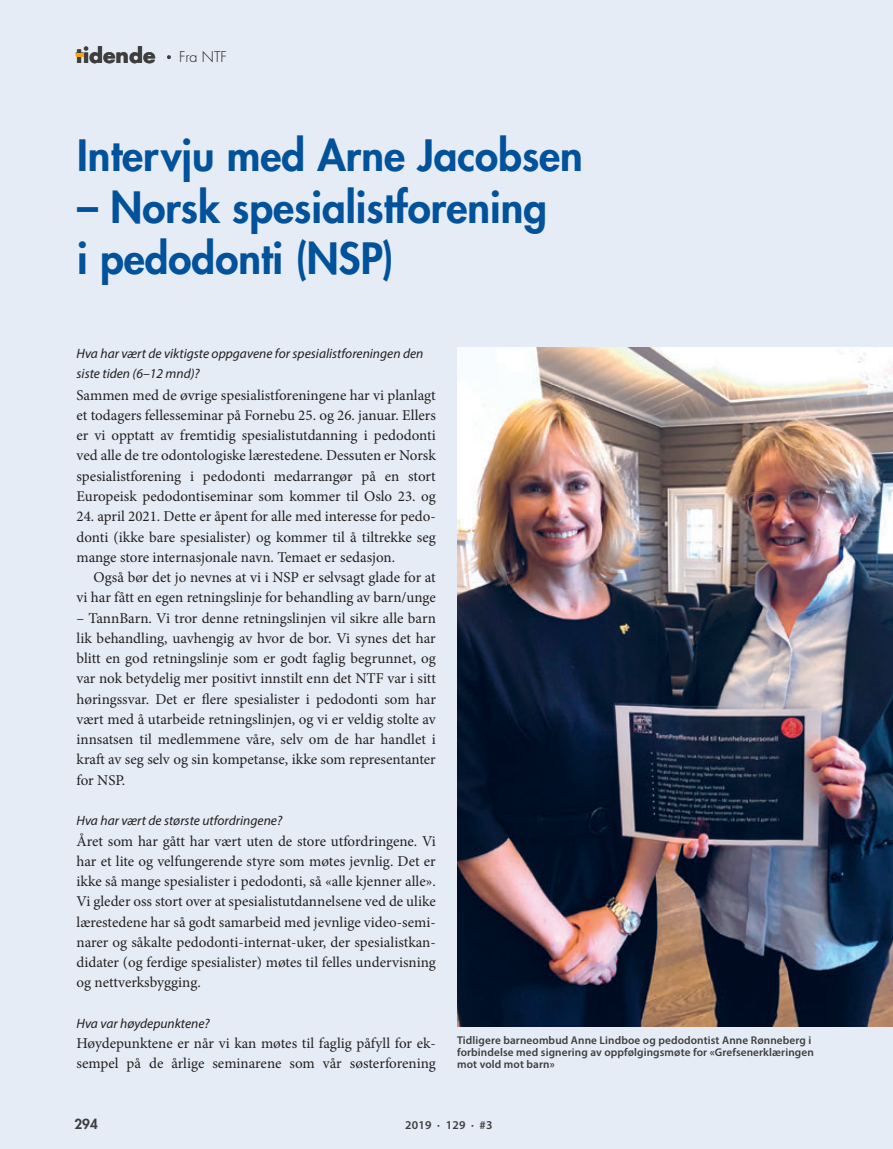
<style>
.page{position:relative;width:893px;height:1149px;background:#fff}
.page>*{position:absolute;margin:0;border:0;box-sizing:border-box;transform-origin:0 0}
.t1{font:800 42px/51.8px "Futura Std";color:#01529b}
.t2{font:700 20.4px "Futura Std";color:#3e3e3f}
.t3{font:15px/20.2px "Minion Pro";color:#231f20;text-align:justify}
.t4{font:300 14.4px "Futura Std";color:#231f20}
.t5{font:italic 13.5px/20.2px "Myriad Pro";color:#231f20}
.t6{font:800 13.5px "Futura Std";color:#3e3e3f}
.t7{font:600 12px "Myriad Pro";letter-spacing:.02em;color:#3e3e3f}
.t8{font:600 11.25px/12px "Myriad Pro";letter-spacing:.01em;color:#3e3e3f}
</style>
<div class="page">
<div style="left:0;top:0;width:893px;height:1148px;background:#e5ecf5"></div>
<svg style="left:167px;top:55px;width:4px;height:4px"></svg>
<svg style="left:76px;top:53px;width:7px;height:3px"></svg>
<img style="left:457px;top:348px;width:436px;height:678px">
<h2 class="t2" style="left:76px;top:42px;width:81px">tidende</h2>
<p class="t4" style="left:179px;top:48px;width:49px">Fra NTF</p>
<h1 class="t1" style="left:77px;top:129px;width:507px">Intervju med Arne Jacobsen</h1>
<h1 class="t1" style="left:77px;top:181px;width:471px">– Norsk spesialistforening i pedodonti (NSP)</h1>
<p class="t5" style="left:77px;top:343px;width:348px">Hva har vært de viktigste oppgavene for spesialistforeningen den siste tiden (6–12 mnd)?</p>
<p class="t3" style="left:77px;top:384px;width:361px">Sammen med de øvrige spesialistforeningene har vi planlagt et todagers fellesseminar på Fornebu 25. og 26. januar. Ellers er vi opptatt av fremtidig spesialistutdanning i pedodonti ved alle de tre odontologiske lærestedene. Dessuten er Norsk spesialistforening i pedodonti medarrangør på en stort Europeisk pedodontiseminar som kommer til Oslo 23. og</p>
<p class="t3" style="left:77px;top:506px;width:361px">24. april 2021. Dette er åpent for alle med interesse for pedo&shy;donti (ikke bare spesialister) og kommer til å tiltrekke seg mange store internasjonale navn. Temaet er sedasjon.</p>
<p class="t3" style="left:77px;top:567px;width:361px;text-align:right">Også bør det jo nevnes at vi i NSP er selvsagt glade for at<br>vi har fått en egen retningslinje for behandling av barn/unge</p>
<p class="t3" style="left:77px;top:607px;width:361px">– TannBarn. Vi tror denne retningslinjen vil sikre alle barn lik behandling, uavhengig av hvor de bor. Vi synes det har blitt en god retningslinje som er godt faglig begrunnet, og var nok betydelig mer positivt innstilt enn det NTF var i sitt høringssvar. Det er flere spesialister i pedodonti som har vært med å utarbeide retningslinjen, og vi er veldig stolte av innsatsen til medlemmene våre, selv om de har handlet i kraft av seg selv og sin kompetanse, ikke som representanter for NSP.</p>
<p class="t5" style="left:77px;top:810px;width:207px">Hva har vært de største utfordringene?</p>
<p class="t3" style="left:77px;top:830px;width:361px">Året som har gått har vært uten de store utfordringene. Vi har et lite og velfungerende styre som møtes jevnlig. Det er ikke så mange spesialister i pedodonti, så «alle kjenner alle».<br>Vi gleder oss stort over at spesialistutdannelsene ved de ulike lærestedene har så godt samarbeid med jevnlige video-semi&shy;narer og såkalte pedodonti-internat-uker, der spesialistkan&shy;didater (og ferdige spesialister) møtes til felles undervisning og nettverksbygging.</p>
<p class="t5" style="left:77px;top:1012px;width:135px">Hva var høydepunktene?</p>
<p class="t3" style="left:77px;top:1032px;width:361px">Høydepunktene er når vi kan møtes til faglig påfyll for ek&shy;sempel på de årlige seminarene som vår søsterforening</p>
<p class="t8" style="left:457px;top:1033px;width:358px">Tidligere barneombud Anne Lindboe og pedodontist Anne Rønneberg i forbindelse med signering av oppfølgingsmøte for «Grefsenerklæringen mot vold mot barn»</p>
<p class="t6" style="left:74px;top:1115px;width:25px">294</p>
<p class="t7" style="left:405px;top:1117px;width:89px">2019 · 129 · #3</p>
</div>
